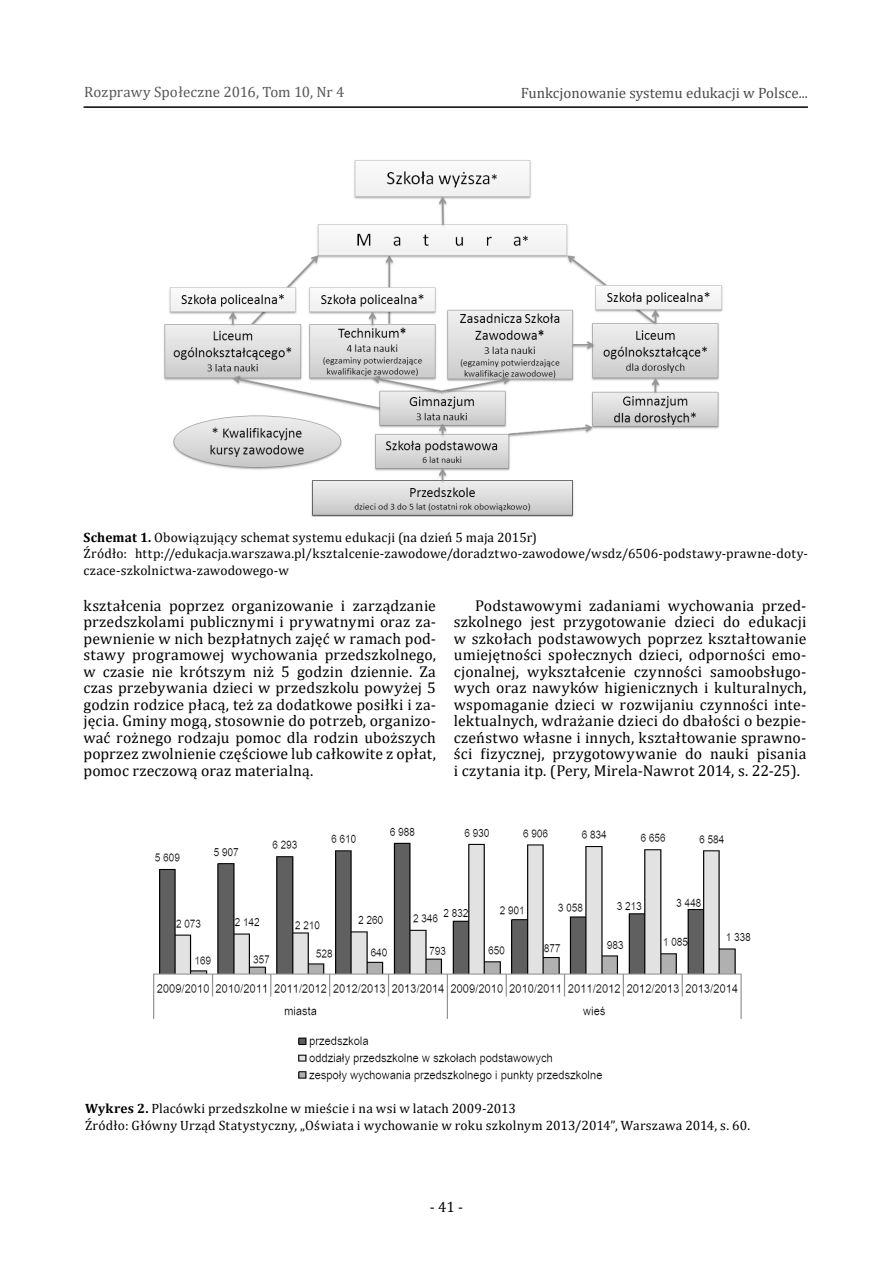
<style>
.page{position:relative;width:893px;height:1263px;background:#fff}
.page>*{position:absolute;margin:0;border:0;box-sizing:border-box;transform-origin:0 0}
.t1{font:15.75px/16.5px "Cambria";letter-spacing:.01em;color:#000;text-align:justify}
.t2{font:15px "Cambria";color:#4a4a4a}
.t3{font:15px "Cambria";color:#575757}
.t4{font:15px "Cambria";color:#000}
.t5{font:13.5px/16.5px "Cambria";letter-spacing:.015em;color:#000}
.s1{font-weight:700}
</style>
<div class="page">
<hr style="left:84px;top:106px;width:724px;height:2px;background:#000">
<img style="left:164px;top:160px;width:559px;height:357px">
<img style="left:153px;top:827px;width:598px;height:255px">
<p class="t3" style="left:84px;top:83px;width:262px">Rozprawy Społeczne 2016, Tom 10, Nr 4</p>
<p class="t2" style="left:521px;top:84px;width:289px">Funkcjonowanie systemu edukacji w Polsce...</p>
<p class="t5" style="left:84px;top:529px;width:726px"><span class="s1">Schemat 1.</span> Obowiązujący schemat systemu edukacji (na dzień 5 maja 2015r)<br>Źródło: http://edukacja.warszawa.pl/ksztalcenie-zawodowe/doradztwo-zawodowe/wsdz/6506-podstawy-prawne-doty&shy;czace-szkolnictwa-zawodowego-w</p>
<p class="t1" style="left:83px;top:597px;width:354px">kształcenia poprzez organizowanie i zarządzanie przedszkolami publicznymi i prywatnymi oraz za&shy;pewnienie w nich bezpłatnych zajęć w ramach pod&shy;stawy programowej wychowania przedszkolnego, w czasie nie krótszym niż 5 godzin dziennie. Za czas przebywania dzieci w przedszkolu powyżej 5 godzin rodzice płacą, też za dodatkowe posiłki i za&shy;jęcia. Gminy mogą, stosownie do potrzeb, organizo&shy;wać rożnego rodzaju pomoc dla rodzin uboższych poprzez zwolnienie częściowe lub całkowite z opłat, pomoc rzeczową oraz materialną.</p>
<p class="t1" style="left:454px;top:597px;width:354px;text-indent:21px">Podstawowymi zadaniami wychowania przed&shy;szkolnego jest przygotowanie dzieci do edukacji w szkołach podstawowych poprzez kształtowanie umiejętności społecznych dzieci, odporności emo&shy;cjonalnej, wykształcenie czynności samoobsługo&shy;wych oraz nawyków higienicznych i kulturalnych, wspomaganie dzieci w rozwijaniu czynności inte&shy;lektualnych, wdrażanie dzieci do dbałości o bezpie&shy;czeństwo własne i innych, kształtowanie sprawno&shy;ści fizycznej, przygotowywanie do nauki pisania i czytania itp. (Pery, Mirela-Nawrot 2014, s. 22-25).</p>
<p class="t5" style="left:85px;top:1100px;width:667px"><span class="s1">Wykres 2.</span> Placówki przedszkolne w mieście i na wsi w latach 2009-2013<br>Źródło: Główny Urząd Statystyczny, „Oświata i wychowanie w roku szkolnym 2013/2014”, Warszawa 2014, s. 60.</p>
<p class="t4" style="left:430px;top:1198px;width:35px">- 41 -</p>
</div>
